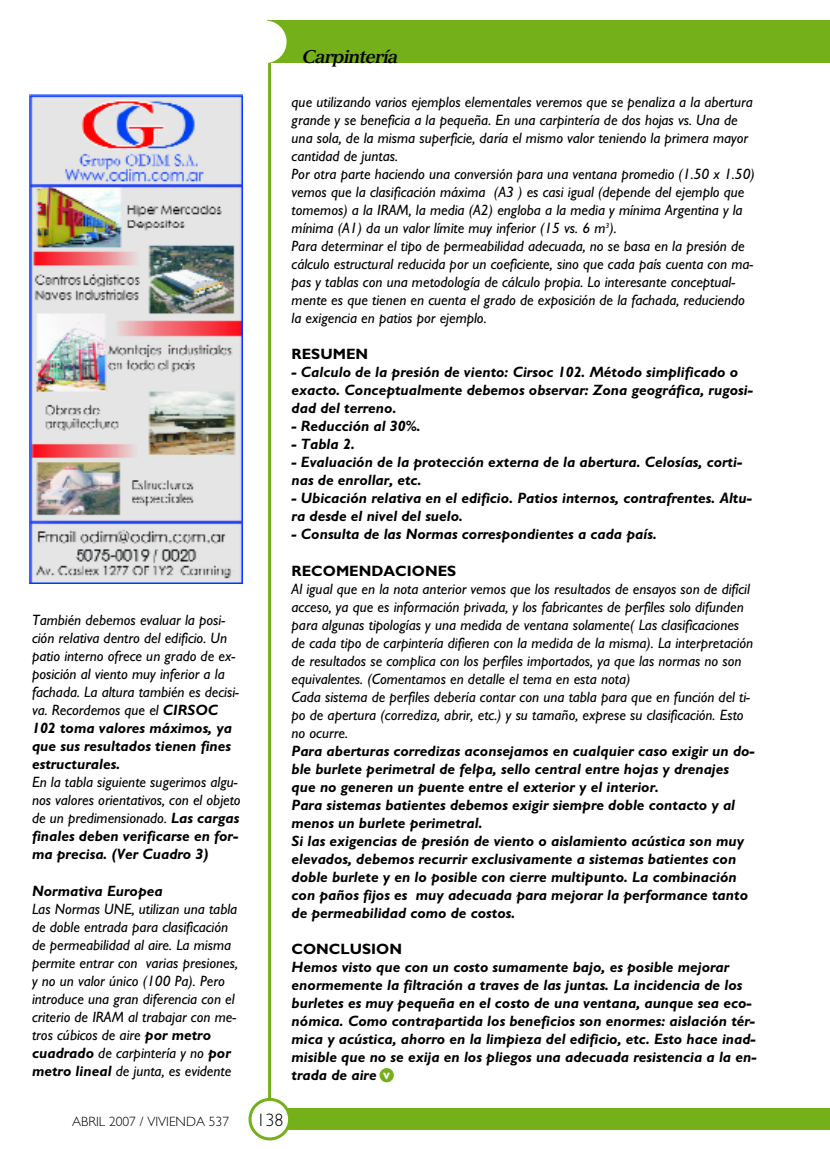
<style>
.page{position:relative;width:830px;height:1149px;background:#fff}
.page>*{position:absolute;margin:0;border:0;box-sizing:border-box;transform-origin:0 0}
.t1{font:italic 700 18px "Versailles";letter-spacing:-.04em;color:#000}
.t2{font:300 18px "Gill Sans";color:#000}
.t3{font:italic 15px/18px "Gill Sans";color:#000}
.t4{font:italic 700 15px/18px "Gill Sans";color:#000}
.t5{font:700 15px "Gill Sans";color:#000}
.t6{font:300 13.5px "Gill Sans";color:#000}
.s1{font-weight:700}
.s2{font-style:normal;font-size:13.5px;color:#fff}
</style>
<div class="page">
<hr style="left:268px;top:23px;width:3px;height:1096px;background:#73b019">
<div style="left:277px;top:1108px;width:552px;height:21px;background:#73b019"></div>
<div style="left:267px;top:21px;width:562px;height:42px;background:#73b019"></div>
<svg style="left:248px;top:1097px;width:43px;height:42px"></svg>
<div style="left:244px;top:21px;width:42px;height:42px;background:#fff;border-radius:50%"></div>
<div style="left:379px;top:1067px;width:14px;height:14px;background:#73b019;border-radius:50%"></div>
<img style="left:30px;top:95px;width:212px;height:488px">
<p class="t3" style="left:32px;top:612px;width:208px">También debemos evaluar la posi&shy;ción relativa dentro del edificio. Un patio interno ofrece un grado de ex&shy;posición al viento muy inferior a la fachada. La altura también es decisi&shy;va. Recordemos que el <span class="s1">CIRSOC<br>102 toma valores máximos, ya que sus resultados tienen fines estructurales.</span></p>
<p class="t3" style="left:32px;top:774px;width:210px">En la tabla siguiente sugerimos algu&shy;nos valores orientativos, con el objeto de un predimensionado. <span class="s1">Las cargas finales deben verificarse en for&shy;ma precisa. (Ver Cuadro 3)</span></p>
<p class="t4" style="left:32px;top:882px;width:132px">Normativa Europea</p>
<p class="t3" style="left:32px;top:900px;width:207px">Las Normas UNE, utilizan una tabla de doble entrada para clasificación de permeabilidad al aire. La misma permite entrar con varias presiones, y no un valor único (100 Pa). Pero introduce una gran diferencia con el criterio de IRAM al trabajar con me&shy;tros cúbicos de aire <span class="s1">por metro cuadrado</span> de carpintería y no <span class="s1">por metro lineal</span> de junta, es evidente</p>
<p class="t1" style="left:302px;top:50px;width:97px">Carpintería</p>
<p class="t3" style="left:291px;top:94px;width:464px">que utilizando varios ejemplos elementales veremos que se penaliza a la abertura grande y se beneficia a la pequeña. En una carpintería de dos hojas vs. Una de una sola, de la misma superficie, daría el mismo valor teniendo la primera mayor cantidad de juntas.<br>Por otra parte haciendo una conversión para una ventana promedio (1.50 x 1.50) vemos que la clasificación máxima (A3 ) es casi igual (depende del ejemplo que tomemos) a la IRAM, la media (A2) engloba a la media y mínima Argentina y la mínima (A1) da un valor límite muy inferior (15 vs. 6 m<sup>3</sup>).<br>Para determinar el tipo de permeabilidad adecuada, no se basa en la presión de cálculo estructural reducida por un coeficiente, sino que cada país cuenta con ma&shy;pas y tablas con una metodología de cálculo propia. Lo interesante conceptual&shy;mente es que tienen en cuenta el grado de exposición de la fachada, reduciendo la exigencia en patios por ejemplo.</p>
<p class="t5" style="left:291px;top:348px;width:78px">RESUMEN</p>
<p class="t4" style="left:291px;top:364px;width:462px">- Calculo de la presión de viento: Cirsoc 102. Método simplificado o exacto. Conceptualmente debemos observar: Zona geográfica, rugosi&shy;dad del terreno.</p>
<p class="t4" style="left:291px;top:418px;width:130px">- Reducción al 30%.</p>
<p class="t4" style="left:291px;top:436px;width:65px">- Tabla 2.</p>
<p class="t4" style="left:291px;top:454px;width:452px">- Evaluación de la protección externa de la abertura. Celosías, corti&shy;nas de enrollar, etc.</p>
<p class="t4" style="left:291px;top:490px;width:461px">- Ubicación relativa en el edificio. Patios internos, contrafrentes. Altu&shy;ra desde el nivel del suelo.</p>
<p class="t4" style="left:291px;top:526px;width:366px">- Consulta de las Normas correspondientes a cada país.</p>
<p class="t5" style="left:291px;top:564px;width:166px">RECOMENDACIONES</p>
<p class="t3" style="left:291px;top:580px;width:463px">Al igual que en la nota anterior vemos que los resultados de ensayos son de difícil acceso, ya que es información privada, y los fabricantes de perfiles solo difunden para algunas tipologías y una medida de ventana solamente( Las clasificaciones de cada tipo de carpintería difieren con la medida de la misma). La interpretación de resultados se complica con los perfiles importados, ya que las normas no son equivalentes. (Comentamos en detalle el tema en esta nota)<br>Cada sistema de perfiles debería contar con una tabla para que en función del ti&shy;po de apertura (corrediza, abrir, etc.) y su tamaño, exprese su clasificación. Esto no ocurre.</p>
<p class="t4" style="left:291px;top:742px;width:464px">Para aberturas corredizas aconsejamos en cualquier caso exigir un do&shy;ble burlete perimetral de felpa, sello central entre hojas y drenajes que no generen un puente entre el exterior y el interior.<br>Para sistemas batientes debemos exigir siempre doble contacto y al menos un burlete perimetral.<br>Si las exigencias de presión de viento o aislamiento acústica son muy elevados, debemos recurrir exclusivamente a sistemas batientes con doble burlete y en lo posible con cierre multipunto. La combinación con paños fijos es muy adecuada para mejorar la performance tanto de permeabilidad como de costos.</p>
<p class="t5" style="left:291px;top:942px;width:112px">CONCLUSION</p>
<p class="t4" style="left:291px;top:958px;width:466px">Hemos visto que con un costo sumamente bajo, es posible mejorar enormemente la filtración a traves de las juntas. La incidencia de los burletes es muy pequeña en el costo de una ventana, aunque sea eco&shy;nómica. Como contrapartida los beneficios son enormes: aislación tér&shy;mica y acústica, ahorro en la limpieza del edificio, etc. Esto hace inad&shy;misible que no se exija en los pliegos una adecuada resistencia a la en&shy;trada de aire <span class="s2">v</span></p>
<p class="t6" style="left:72px;top:1115px;width:158px">ABRIL 2007 / VIVIENDA 537</p>
<p class="t2" style="left:256px;top:1112px;width:28px">138</p>
</div>
